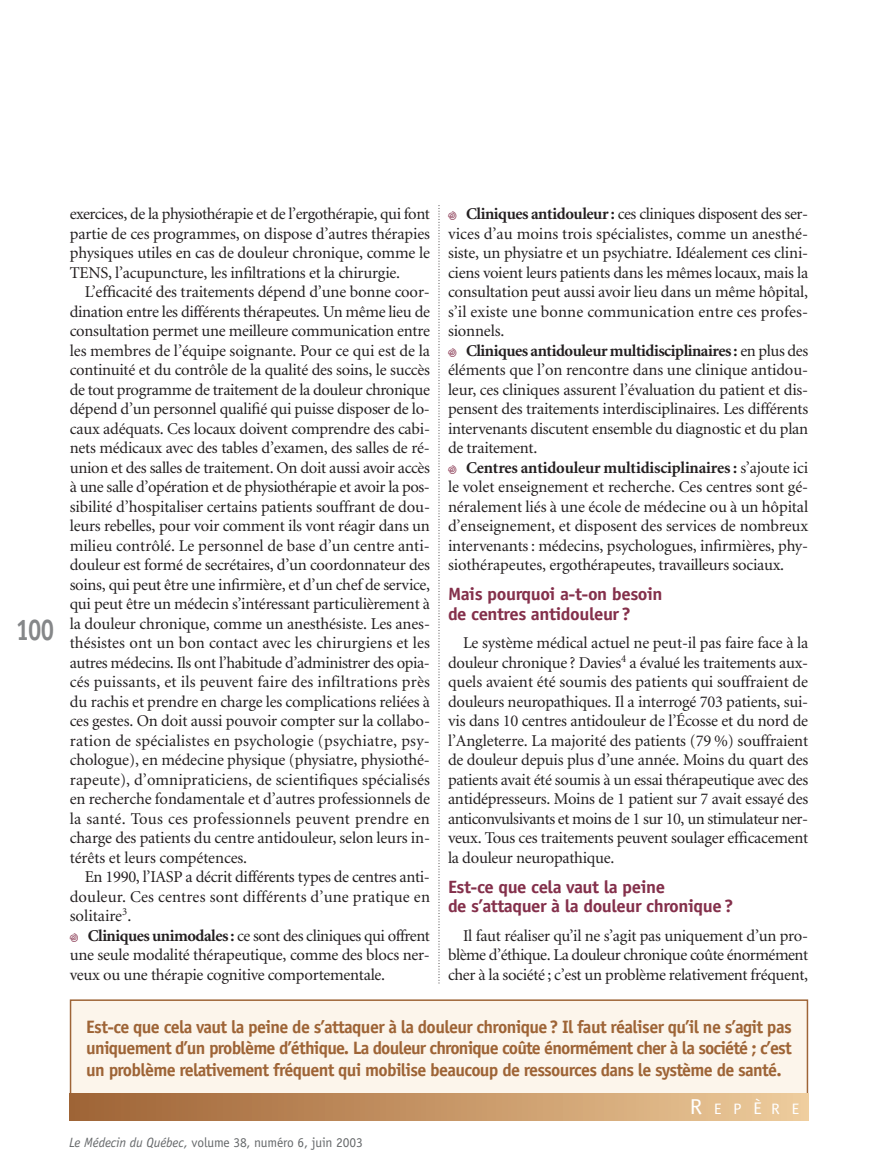
<style>
.page{position:relative;width:878px;height:1175px;background:#fff}
.page>*{position:absolute;margin:0;border:0;box-sizing:border-box;transform-origin:0 0}
.t1{font:700 30px "Officina Sans";color:#858789;scale:.8 1}
.t2{font:700 18px/21.8px "Officina Sans";letter-spacing:-.04em;color:#9e6436;text-align:justify}
.t3{font:700 17.85px/19.5px "Officina Sans";letter-spacing:-.025em;color:#84304b;scale:1.05 1}
.t4{font:16.5px/19.5px "Minion";letter-spacing:-.01em;color:#231f20;text-align:justify}
.t5{font:15.15px "Officina Sans";color:#fff;scale:1.11 1}
.t6{font:13.5px "Officina Sans";letter-spacing:-.01em;color:#66696b}
.s1{font-family:"Mini Pics Confetti";font-weight:500;font-size:10.5px;color:#84304b}
.s2{font-weight:700}
.s3{font-size:21.6px}
.s4{font-size:16.8px}
.s5{font-style:italic}
</style>
<div class="page">
<svg style="left:438px;top:208px;width:1px;height:776px"></svg>
<div style="left:70px;top:1000px;width:737px;height:120px;background:#fcf5eb"></div>
<div style="left:70px;top:999px;width:738px;height:121px;border:2px solid #9e6436"></div>
<div style="left:70px;top:1094px;width:738px;height:26px;background:linear-gradient(to right,#9e6234,#edca9a)"></div>
<h1 class="t1" style="left:16px;top:618px;width:49px">100</h1>
<p class="t4" style="left:70px;top:205px;width:362px">exercices, de la physiothérapie et de l’ergothérapie, qui font partie de ces programmes, on dispose d’autres thérapies physiques utiles en cas de douleur chronique, comme le TENS, l’acupuncture, les infiltrations et la chirurgie.</p>
<p class="t4" style="left:70px;top:283px;width:362px;text-indent:15px">L’efficacité des traitements dépend d’une bonne coor&shy;dination entre les différents thérapeutes. Un même lieu de consultation permet une meilleure communication entre les membres de l’équipe soignante. Pour ce qui est de la continuité et du contrôle de la qualité des soins, le succès de tout programme de traitement de la douleur chronique dépend d’un personnel qualifié qui puisse disposer de lo&shy;caux adéquats. Ces locaux doivent comprendre des cabi&shy;nets médicaux avec des tables d’examen, des salles de ré&shy;union et des salles de traitement. On doit aussi avoir accès à une salle d’opération et de physiothérapie et avoir la pos&shy;sibilité d’hospitaliser certains patients souffrant de dou&shy;leurs rebelles, pour voir comment ils vont réagir dans un milieu contrôlé. Le personnel de base d’un centre anti&shy;douleur est formé de secrétaires, d’un coordonnateur des soins, qui peut être une infirmière, et d’un chef de service, qui peut être un médecin s’intéressant particulièrement à la douleur chronique, comme un anesthésiste. Les anes&shy;thésistes ont un bon contact avec les chirurgiens et les autres médecins. Ils ont l’habitude d’administrer des opia&shy;cés puissants, et ils peuvent faire des infiltrations près du rachis et prendre en charge les complications reliées à ces gestes. On doit aussi pouvoir compter sur la collabo&shy;ration de spécialistes en psychologie (psychiatre, psy&shy;chologue), en médecine physique (physiatre, physiothé&shy;rapeute), d’omnipraticiens, de scientifiques spécialisés en recherche fondamentale et d’autres professionnels de la santé. Tous ces professionnels peuvent prendre en charge des patients du centre antidouleur, selon leurs in&shy;térêts et leurs compétences.</p>
<p class="t4" style="left:70px;top:868px;width:362px;text-align:left;text-indent:15px">En 1990, l’IASP a décrit différents types de centres anti&shy;douleur. Ces centres sont différents d’une pratique en solitaire<sup>3</sup>.<br><span class="s1">i</span> <span class="s2">Cliniques unimodales :</span> ce sont des cliniques qui offrent une seule modalité thérapeutique, comme des blocs ner&shy;veux ou une thérapie cognitive comportementale.</p>
<p class="t4" style="left:448px;top:205px;width:362px;text-align:left"><span class="s1">i</span> <span class="s2">Cliniques antidouleur :</span> ces cliniques disposent des ser&shy;vices d’au moins trois spécialistes, comme un anesthé&shy;siste, un physiatre et un psychiatre. Idéalement ces clini&shy;ciens voient leurs patients dans les mêmes locaux, mais la consultation peut aussi avoir lieu dans un même hôpital, s’il existe une bonne communication entre ces profes&shy;sionnels.<br><span class="s1">i</span> <span class="s2">Cliniques antidouleur multidisciplinaires :</span> en plus des éléments que l’on rencontre dans une clinique antidou&shy;leur, ces cliniques assurent l’évaluation du patient et dis&shy;pensent des traitements interdisciplinaires. Les différents intervenants discutent ensemble du diagnostic et du plan de traitement.<br><span class="s1">i</span> <span class="s2">Centres antidouleur multidisciplinaires :</span> s’ajoute ici le volet enseignement et recherche. Ces centres sont gé&shy;néralement liés à une école de médecine ou à un hôpital d’enseignement, et disposent des services de nombreux intervenants : médecins, psychologues, infirmières, phy&shy;siothérapeutes, ergothérapeutes, travailleurs sociaux.</p>
<p class="t3" style="left:448px;top:586px;width:206px">Mais pourquoi a-t-on besoin de centres antidouleur?</p>
<p class="t4" style="left:448px;top:634px;width:362px;text-indent:15px">Le système médical actuel ne peut-il pas faire face à la douleur chronique ? Davies<sup>4</sup> a évalué les traitements aux&shy;quels avaient été soumis des patients qui souffraient de douleurs neuropathiques. Il a interrogé 703 patients, sui&shy;vis dans 10 centres antidouleur de l’Écosse et du nord de l’Angleterre. La majorité des patients (79 %) souffraient de douleur depuis plus d’une année. Moins du quart des patients avait été soumis à un essai thérapeutique avec des antidépresseurs. Moins de 1 patient sur 7 avait essayé des anticonvulsivants et moins de 1 sur 10, un stimulateur ner&shy;veux. Tous ces traitements peuvent soulager efficacement la douleur neuropathique.</p>
<p class="t3" style="left:448px;top:878px;width:273px">Est-ce que cela vaut la peine<br>de s’attaquer à la douleur chronique?</p>
<p class="t4" style="left:448px;top:927px;width:362px;text-indent:15px">Il faut réaliser qu’il ne s’agit pas uniquement d’un pro&shy;blème d’éthique. La douleur chronique coûte énormément cher à la société ; c’est un problème relativement fréquent,</p>
<p class="t2" style="left:86px;top:1017px;width:707px">Est-ce que cela vaut la peine de s’attaquer à la douleur chronique? Il faut réaliser qu’il ne s’agit pas uniquement d’un problème d’éthique. La douleur chronique coûte énormément cher à la société ; c’est un problème relativement fréquent qui mobilise beaucoup de ressources dans le système de santé.</p>
<p class="t5" style="left:689px;top:1103px;width:100px"><span class="s3">R</span>EP<span class="s4">È</span>RE</p>
<p class="t6" style="left:69px;top:1137px;width:295px"><span class="s5">Le Médecin du Québec,</span> volume 38, numéro 6, juin 2003</p>
</div>
